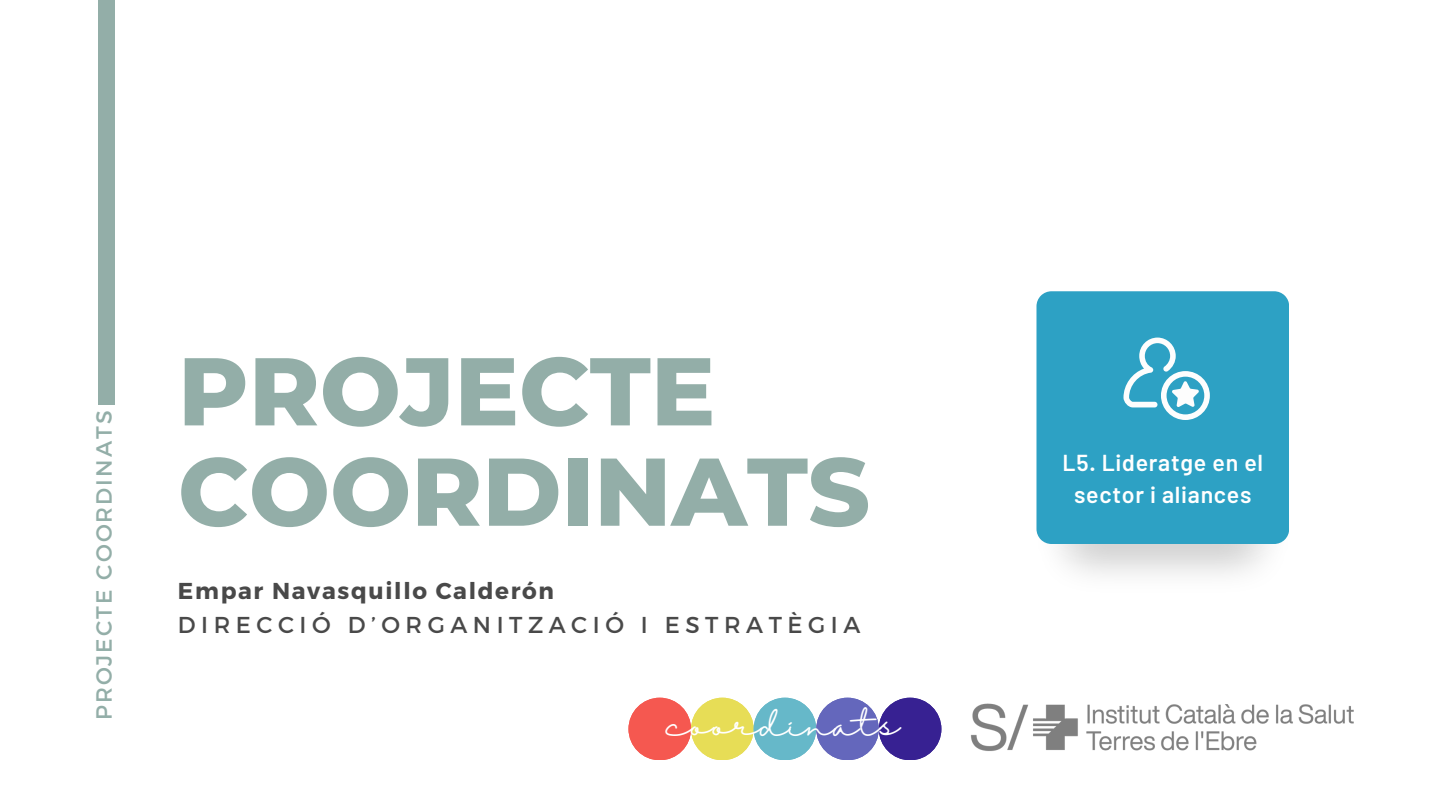
<style>
.page{position:relative;width:1440px;height:810px;background:#fff}
.page>*{position:absolute;margin:0;border:0;box-sizing:border-box;transform-origin:0 0}
.t1{font:800 96px "Montserrat";color:#93aea8}
.t2{font:31.3px "Halimun";color:#fff}
.t3{font:600 23.1px/31.9px "Barlow";letter-spacing:.03em;color:#fff;text-align:center}
.t4{font:23px "Montserrat";letter-spacing:.24em;color:#494949}
.t5{font:700 23px "Montserrat";letter-spacing:.075em;color:#494949}
.t6{font:22px "Montserrat";letter-spacing:.095em;color:#93aea8}
</style>
<div class="page">
<div style="left:98px;top:0;width:16px;height:405px;background:#93aea8"></div>
<svg style="left:628px;top:698px;width:313px;height:62px"></svg>
<div style="left:1036px;top:291px;width:253px;height:253px;background:#2da1c4"></div>
<svg style="left:1123px;top:338px;width:87px;height:82px"></svg>
<img style="left:971px;top:703px;width:383px;height:48px">
<h1 class="t6" style="left:90px;top:720px;width:311px;rotate:-90deg">PROJECTE COORDINATS</h1>
<h3 class="t1" style="left:178px;top:332px;width:539px">PROJECTE</h3>
<h1 class="t1" style="left:178px;top:433px;width:694px">COORDINATS</h1>
<p class="t5" style="left:178px;top:576px;width:378px">Empar Navasquillo Calderón</p>
<p class="t4" style="left:178px;top:610px;width:684px">DIRECCIÓ D’ORGANITZACIÓ I ESTRATÈGIA</p>
<h3 class="t2" style="left:667px;top:707px;width:235px">coordinats</h3>
<p class="t3" style="left:1063px;top:446px;width:202px">L5. Lideratge en el sector i aliances</p>
</div>
